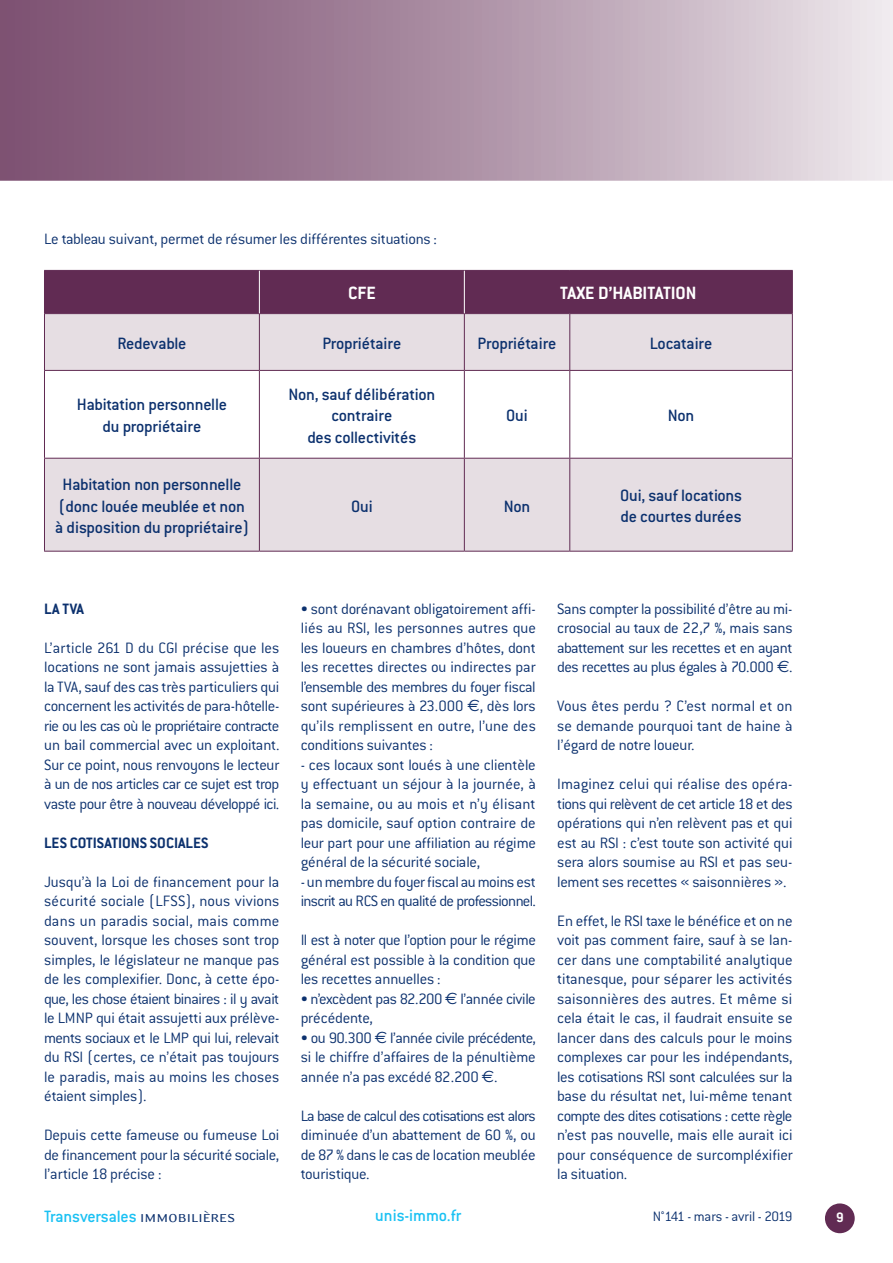
<style>
.page{position:relative;width:893px;height:1263px;background:#fff}
.page>*{position:absolute;margin:0;border:0;box-sizing:border-box;transform-origin:0 0}
.t1{font:700 19.5px "Conduit ITC";color:#fff}
.t2{font:500 18px/21.6px "Conduit ITC";letter-spacing:-.015em;color:#0c316e;text-align:center}
.t3{font:500 18px "Conduit ITC";letter-spacing:-.005em;color:#1ac1f3}
.t4{font:300 16.5px/19.5px "Conduit ITC";letter-spacing:-.015em;color:#0c316e;text-align:justify}
.t5{font:700 16.5px "Conduit ITC";color:#0c316e}
.t6{font:300 15px "Conduit ITC";letter-spacing:-.02em;color:#0c316e}
.t7{font:700 15px "Conduit ITC";color:#fff}
.s1{font-family:"Euro Sans";font-weight:400}
.s2{font-family:"Eidetic Modern Small Caps";font-weight:400;font-size:16.5px;color:#0c316e}
</style>
<div class="page">
<svg style="left:825px;top:1203px;width:30px;height:30px"></svg>
<svg style="left:0;top:0;width:893px;height:181px;background:#ae93a7"></svg>
<div style="left:45px;top:271px;width:747px;height:42px;background:#612b53"></div>
<svg style="left:45px;top:314px;width:747px;height:237px;fill:#e6dee3"></svg>
<hr style="left:44px;top:314px;width:1px;height:56px;background:#612b53">
<hr style="left:259px;top:314px;width:1px;height:56px;background:#612b53">
<hr style="left:464px;top:314px;width:1px;height:56px;background:#612b53">
<hr style="left:569px;top:314px;width:1px;height:56px;background:#612b53">
<hr style="left:792px;top:314px;width:1px;height:56px;background:#612b53">
<hr style="left:44px;top:370px;width:215px;height:1px;background:#612b53">
<hr style="left:44px;top:371px;width:1px;height:87px;background:#612b53">
<hr style="left:259px;top:370px;width:205px;height:1px;background:#612b53">
<hr style="left:259px;top:371px;width:1px;height:87px;background:#612b53">
<hr style="left:464px;top:370px;width:106px;height:1px;background:#612b53">
<hr style="left:464px;top:371px;width:1px;height:87px;background:#612b53">
<hr style="left:570px;top:370px;width:223px;height:1px;background:#612b53">
<hr style="left:569px;top:371px;width:1px;height:87px;background:#612b53">
<hr style="left:792px;top:371px;width:1px;height:87px;background:#612b53">
<hr style="left:44px;top:458px;width:215px;height:1px;background:#612b53">
<hr style="left:44px;top:459px;width:1px;height:92px;background:#612b53">
<hr style="left:259px;top:458px;width:205px;height:1px;background:#612b53">
<hr style="left:259px;top:459px;width:1px;height:92px;background:#612b53">
<hr style="left:464px;top:458px;width:106px;height:1px;background:#612b53">
<hr style="left:464px;top:459px;width:1px;height:92px;background:#612b53">
<hr style="left:570px;top:458px;width:223px;height:1px;background:#612b53">
<hr style="left:569px;top:459px;width:1px;height:92px;background:#612b53">
<hr style="left:792px;top:459px;width:1px;height:92px;background:#612b53">
<hr style="left:44px;top:551px;width:215px;height:1px;background:#612b53">
<hr style="left:259px;top:551px;width:205px;height:1px;background:#612b53">
<hr style="left:464px;top:551px;width:106px;height:1px;background:#612b53">
<hr style="left:570px;top:551px;width:223px;height:1px;background:#612b53">
<hr style="left:44px;top:270px;width:215px;height:1px;background:#612b53">
<hr style="left:44px;top:271px;width:1px;height:42px;background:#612b53">
<hr style="left:259px;top:270px;width:205px;height:1px;background:#612b53">
<hr style="left:464px;top:270px;width:106px;height:1px;background:#612b53">
<hr style="left:570px;top:270px;width:223px;height:1px;background:#612b53">
<hr style="left:792px;top:271px;width:1px;height:42px;background:#612b53">
<hr style="left:44px;top:313px;width:215px;height:1px;background:#612b53">
<hr style="left:259px;top:313px;width:205px;height:1px;background:#612b53">
<hr style="left:464px;top:313px;width:106px;height:1px;background:#612b53">
<hr style="left:570px;top:313px;width:223px;height:1px;background:#612b53">
<hr style="left:259px;top:271px;width:1px;height:42px;background:#fff">
<hr style="left:464px;top:271px;width:1px;height:42px;background:#fff">
<p class="t4" style="left:44px;top:229px;width:394px">Le tableau suivant, permet de résumer les différentes situations :</p>
<p class="t1" style="left:348px;top:282px;width:29px">CFE</p>
<p class="t1" style="left:560px;top:282px;width:138px">TAXE D’HABITATION</p>
<p class="t2" style="left:117px;top:332px;width:70px">Redevable</p>
<p class="t2" style="left:322px;top:332px;width:80px">Propriétaire</p>
<p class="t2" style="left:478px;top:332px;width:80px">Propriétaire</p>
<p class="t2" style="left:650px;top:332px;width:64px">Locataire</p>
<p class="t2" style="left:77px;top:394px;width:152px">Habitation personnelle du propriétaire</p>
<p class="t2" style="left:288px;top:383px;width:148px">Non, sauf délibération contraire<br>des collectivités</p>
<p class="t2" style="left:506px;top:405px;width:23px">Oui</p>
<p class="t2" style="left:668px;top:405px;width:28px">Non</p>
<p class="t2" style="left:55px;top:473px;width:196px">Habitation non personnelle (donc louée meublée et non à disposition du propriétaire)</p>
<p class="t2" style="left:351px;top:495px;width:23px">Oui</p>
<p class="t2" style="left:504px;top:495px;width:28px">Non</p>
<p class="t2" style="left:620px;top:484px;width:123px;text-align:left">Oui, sauf locations de courtes durées</p>
<p class="t5" style="left:44px;top:599px;width:41px">LA TVA</p>
<p class="t4" style="left:44px;top:638px;width:237px">L’article 261 D du CGI précise que les locations ne sont jamais assujetties à la TVA, sauf des cas très particuliers qui concernent les activités de para-hôtelle&shy;rie ou les cas où le propriétaire contracte un bail commercial avec un exploitant.<br>Sur ce point, nous renvoyons le lecteur à un de nos articles car ce sujet est trop vaste pour être à nouveau développé ici.</p>
<p class="t5" style="left:44px;top:833px;width:166px">LES COTISATIONS SOCIALES</p>
<p class="t4" style="left:44px;top:872px;width:237px">Jusqu’à la Loi de financement pour la sécurité sociale (LFSS), nous vivions dans un paradis social, mais comme souvent, lorsque les choses sont trop simples, le législateur ne manque pas de les complexifier. Donc, à cette épo&shy;que, les chose étaient binaires : il y avait le LMNP qui était assujetti aux prélève&shy;ments sociaux et le LMP qui lui, relevait du RSI (certes, ce n’était pas toujours le paradis, mais au moins les choses étaient simples).</p>
<p class="t4" style="left:44px;top:1125px;width:237px">Depuis cette fameuse ou fumeuse Loi de financement pour la sécurité sociale, l’article 18 précise :</p>
<p class="t4" style="left:301px;top:599px;width:237px">• sont dorénavant obligatoirement affi&shy;liés au RSI, les personnes autres que les loueurs en chambres d’hôtes, dont les recettes directes ou indirectes par l’ensemble des membres du foyer fiscal sont supérieures à 23.000 <span class="s1">€</span>, dès lors qu’ils remplissent en outre, l’une des conditions suivantes :</p>
<p class="t4" style="left:301px;top:755px;width:237px">- ces locaux sont loués à une clientèle y effectuant un séjour à la journée, à la semaine, ou au mois et n’y élisant pas domicile, sauf option contraire de leur part pour une affiliation au régime général de la sécurité sociale,</p>
<p class="t4" style="left:301px;top:872px;width:237px">- un membre du foyer fiscal au moins est inscrit au RCS en qualité de professionnel.</p>
<p class="t4" style="left:301px;top:930px;width:237px">Il est à noter que l’option pour le régime général est possible à la condition que les recettes annuelles :</p>
<p class="t4" style="left:301px;top:989px;width:237px">• n’excèdent pas 82.200 <span class="s1">€</span> l’année civile précédente,</p>
<p class="t4" style="left:301px;top:1028px;width:237px">• ou 90.300 <span class="s1">€</span> l’année civile précédente, si le chiffre d’affaires de la pénultième année n’a pas excédé 82.200 <span class="s1">€</span>.</p>
<p class="t4" style="left:301px;top:1106px;width:237px">La base de calcul des cotisations est alors diminuée d’un abattement de 60 %, ou de 87 % dans le cas de location meublée touristique.</p>
<p class="t4" style="left:557px;top:599px;width:237px">Sans compter la possibilité d’être au mi&shy;crosocial au taux de 22,7 %, mais sans abattement sur les recettes et en ayant des recettes au plus égales à 70.000 <span class="s1">€</span>.</p>
<p class="t4" style="left:557px;top:696px;width:237px">Vous êtes perdu ? C’est normal et on se demande pourquoi tant de haine à l’égard de notre loueur.</p>
<p class="t4" style="left:557px;top:774px;width:237px">Imaginez celui qui réalise des opéra&shy;tions qui relèvent de cet article 18 et des opérations qui n’en relèvent pas et qui est au RSI : c’est toute son activité qui sera alors soumise au RSI et pas seu&shy;lement ses recettes « saisonnières ».</p>
<p class="t4" style="left:557px;top:911px;width:237px">En effet, le RSI taxe le bénéfice et on ne voit pas comment faire, sauf à se lan&shy;cer dans une comptabilité analytique titanesque, pour séparer les activités saisonnières des autres. Et même si cela était le cas, il faudrait ensuite se lancer dans des calculs pour le moins complexes car pour les indépendants, les cotisations RSI sont calculées sur la base du résultat net, lui-même tenant compte des dites cotisations : cette règle n’est pas nouvelle, mais elle aurait ici pour conséquence de surcompléxifier la situation.</p>
<p class="t3" style="left:44px;top:1206px;width:193px">Transversales <span class="s2">immobilières</span></p>
<p class="t3" style="left:375px;top:1206px;width:87px">unis-immo.fr</p>
<p class="t6" style="left:653px;top:1208px;width:141px">N°141 - mars - avril - 2019</p>
<p class="t7" style="left:836px;top:1208px;width:9px">9</p>
</div>
